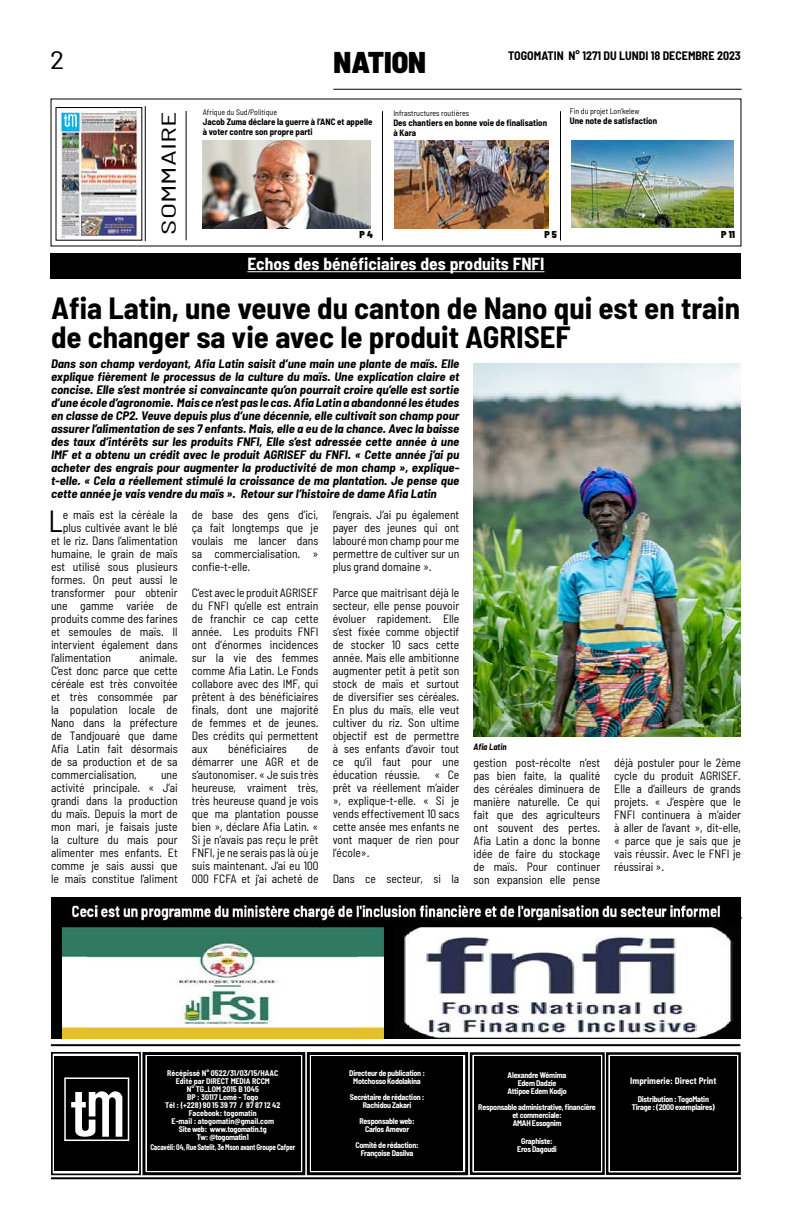
<style>
.page{position:relative;width:792px;height:1224px;background:#fff}
.page>*{position:absolute;margin:0;border:0;box-sizing:border-box;transform-origin:0 0}
.t1{font:semi-condensed 30.6px "Barlow";color:#000}
.t2{font:700 semi-condensed 30px/29px "Barlow";color:#000}
.t3{font:900 semi-condensed 30px "Barlow";color:#000}
.t4{font:semi-condensed 25.1px "Barlow";color:#000;scale:1.2 1}
.t5{font:semi-condensed 20px "Barlow";color:#000;scale:1.5 1}
.t6{font:700 semi-condensed 17.2px "Barlow";color:#fff}
.t7{font:semi-condensed 12px/13px "Barlow";color:#000;text-align:justify}
.t8{font:italic 700 semi-condensed 12px/13px "Barlow";color:#000;text-align:justify;scale:1.07 1}
.t9{font:700 semi-condensed 12px "Barlow";color:#000}
.t10{font:700 semi-condensed 12px "Barlow";color:#fff}
.t11{font:900 semi-condensed 10px "Barlow";color:#000}
.t12{font:700 semi-condensed 9px/10px "Barlow";color:#000}
.t13{font:700 semi-condensed 9px "Barlow";color:#fff}
.t14{font:italic 700 semi-condensed 9px "Barlow";color:#000;scale:.96 1}
.t15{font:700 semi-condensed 8px/8px "Barlow";letter-spacing:-.03em;color:#fff;text-align:center}
.t16{font:700 semi-condensed 8px/8px "Barlow";color:#fff;text-align:center}
.t17{font:semi-condensed 8px "Barlow";color:#000}
.t18{font:700 semi-condensed 8px "Barlow";letter-spacing:-.03em;color:#fff;scale:.89 1}
</style>
<div class="page">
<hr style="left:145px;top:106px;width:1px;height:135px;background:#000">
<hr style="left:51px;top:1177px;width:690px;height:2px;background:#000">
<hr style="left:51px;top:1044px;width:689px;height:2px;background:#000">
<div style="left:147px;top:1056px;width:153px;height:115px;background:#000"></div>
<div style="left:142px;top:1052px;width:163px;height:123px;border:3px solid #000"></div>
<div style="left:54px;top:1056px;width:84px;height:115px;background:#000"></div>
<div style="left:51px;top:1052px;width:90px;height:123px;border:2px solid #000"></div>
<div style="left:311px;top:1056px;width:152px;height:115px;background:#000"></div>
<div style="left:307px;top:1052px;width:161px;height:123px;border:3px solid #000"></div>
<div style="left:474px;top:1056px;width:127px;height:115px;background:#000"></div>
<div style="left:470px;top:1052px;width:135px;height:123px;border:2px solid #000"></div>
<div style="left:610px;top:1056px;width:127px;height:115px;background:#000"></div>
<div style="left:606px;top:1052px;width:135px;height:123px;border:2px solid #000"></div>
<div style="left:64px;top:1077px;width:65px;height:64px;border:2px solid #fff"></div>
<svg style="left:71px;top:1091px;width:51px;height:46px"></svg>
<hr style="left:186px;top:111px;width:1px;height:129px;background:#000">
<hr style="left:382px;top:111px;width:1px;height:130px;background:#000">
<hr style="left:560px;top:111px;width:1px;height:130px;background:#000">
<hr style="left:333px;top:89px;width:409px;height:1px;background:#000">
<div style="left:50px;top:253px;width:691px;height:26px;background:#000"></div>
<hr style="left:247px;top:271px;width:298px;height:1px;background:#fff">
<img style="left:58px;top:109px;width:82px;height:129px">
<img style="left:51px;top:898px;width:690px;height:141px">
<img style="left:87px;top:940px;width:270px;height:86px">
<div style="left:51px;top:924px;width:11px;height:115px;background:#000"></div>
<div style="left:384px;top:924px;width:11px;height:115px;background:#000"></div>
<svg style="left:474px;top:918px;width:268px;height:1px"></svg>
<img style="left:394px;top:141px;width:155px;height:87px">
<img style="left:473px;top:363px;width:268px;height:374px">
<img style="left:202px;top:140px;width:169px;height:88px">
<img style="left:571px;top:141px;width:163px;height:87px">
<h3 class="t4" style="left:50px;top:45px;width:13px">2</h3>
<h3 class="t5" style="left:156px;top:235px;width:83px;rotate:-90deg">SOMMAIRE</h3>
<h2 class="t3" style="left:334px;top:43px;width:94px">NATION</h2>
<p class="t9" style="left:508px;top:48px;width:234px">TOGOMATIN N° 1271 DU LUNDI 18 DECEMBRE 2023</p>
<p class="t17" style="left:203px;top:107px;width:76px">Afrique du Sud/Politique</p>
<p class="t12" style="left:203px;top:117px;width:171px">Jacob Zuma déclare la guerre à l’ANC et appelle à voter contre son propre parti</p>
<p class="t17" style="left:393px;top:108px;width:77px">Infrastructures routières</p>
<p class="t12" style="left:393px;top:117px;width:155px">Des chantiers en bonne voie de finalisation à Kara</p>
<p class="t17" style="left:570px;top:106px;width:71px">Fin du projet Lon'kelew</p>
<p class="t12" style="left:570px;top:115px;width:89px">Une note de satisfaction</p>
<p class="t11" style="left:360px;top:229px;width:15px">P 4</p>
<p class="t11" style="left:545px;top:228px;width:14px">P 5</p>
<p class="t11" style="left:721px;top:229px;width:15px">P 11</p>
<p class="t10" style="left:296px;top:252px;width:209px">Echos des Bénéficiaires des produits FNFI</p>
<h3 class="t6" style="left:247px;top:254px;width:299px">Echos des bénéficiaires des produits FNFI</h3>
<h2 class="t2" style="left:51px;top:293px;width:691px">Afia Latin, une veuve du canton de Nano qui est en train de changer sa vie avec le produit AGRISEF</h2>
<p class="t8" style="left:51px;top:357px;width:383px">Dans son champ verdoyant, Afia Latin saisit d’une main une plante de maïs. Elle explique fièrement le processus de la culture du maïs. Une explication claire et concise. Elle s’est montrée si convaincante qu’on pourrait croire qu’elle est sortie d’une école d’agronomie. Mais ce n’est pas le cas. Afia Latin a abandonné les études en classe de CP2. Veuve depuis plus d’une décennie, elle cultivait son champ pour assurer l’alimentation de ses 7 enfants. Mais, elle a eu de la chance. Avec la baisse des taux d’intérêts sur les produits FNFI, Elle s’est adressée cette année à une IMF et a obtenu un crédit avec le produit AGRISEF du FNFI. « Cette année j’ai pu acheter des engrais pour augmenter la productivité de mon champ », explique&shy;t-elle. « Cela a réellement stimulé la croissance de ma plantation. Je pense que cette année je vais vendre du maïs ». Retour sur l’histoire de dame Afia Latin</p>
<h1 class="t1" style="left:49px;top:502px;width:16px">L</h1>
<p class="t7" style="left:63px;top:508px;width:116px">e maïs est la céréale la</p>
<p class="t7" style="left:63px;top:521px;width:116px">plus cultivée avant le blé</p>
<p class="t7" style="left:51px;top:534px;width:128px">et le riz. Dans l’alimentation</p>
<p class="t7" style="left:51px;top:547px;width:128px">humaine, le grain de maïs</p>
<p class="t7" style="left:51px;top:560px;width:128px">est utilisé sous plusieurs</p>
<p class="t7" style="left:51px;top:573px;width:128px">formes. On peut aussi le</p>
<p class="t7" style="left:51px;top:586px;width:128px">transformer pour obtenir</p>
<p class="t7" style="left:51px;top:599px;width:128px">une gamme variée de</p>
<p class="t7" style="left:51px;top:612px;width:128px">produits comme des farines</p>
<p class="t7" style="left:51px;top:625px;width:128px">et semoules de maïs. Il</p>
<p class="t7" style="left:51px;top:638px;width:128px">intervient également dans</p>
<p class="t7" style="left:51px;top:651px;width:62px">l’alimentation</p>
<p class="t7" style="left:51px;top:651px;width:128px;text-indent:89px">animale.<br>C’est donc parce que cette céréale est très convoitée et très consommée par la population locale de Nano dans la préfecture de Tandjouaré que dame Afia Latin fait désormais de sa production et de sa commercialisation,</p>
<p class="t7" style="left:51px;top:768px;width:128px;text-indent:110px">une activité principale. « J’ai grandi dans la production du maïs. Depuis la mort de mon mari, je faisais juste la culture du mais pour alimenter mes enfants. Et comme je sais aussi que le maïs constitue l’aliment</p>
<p class="t7" style="left:192px;top:508px;width:128px">de base des gens d’ici, ça fait longtemps que je voulais me lancer dans sa commercialisation. » confie-t-elle.</p>
<p class="t7" style="left:192px;top:586px;width:128px">C’est avec le produit AGRISEF du FNFI qu’elle est entrain de franchir ce cap cette année. Les produits FNFI ont d’énormes incidences sur la vie des femmes comme Afia Latin. Le Fonds collabore avec des IMF, qui prêtent à des bénéficiaires finals, dont une majorité de femmes et de jeunes.<br>Des crédits qui permettent aux</p>
<p class="t7" style="left:228px;top:742px;width:60px">bénéficiaires</p>
<p class="t7" style="left:192px;top:742px;width:128px;text-indent:116px">de démarrer une AGR et de s’autonomiser. « Je suis très heureuse, vraiment très, très heureuse quand je vois que ma plantation pousse bien », déclare Afia Latin. « Si je n’avais pas reçu le prêt FNFI, je ne serais pas là où je suis maintenant. J’ai eu 100<br>000 FCFA et j’ai acheté de</p>
<p class="t7" style="left:333px;top:508px;width:128px">l’engrais. J’ai pu également payer des jeunes qui ont labouré mon champ pour me permettre de cultiver sur un plus grand domaine ».</p>
<p class="t7" style="left:333px;top:586px;width:128px">Parce que maitrisant déjà le secteur, elle pense pouvoir évoluer rapidement. Elle s’est fixée comme objectif de stocker 10 sacs cette année. Mais elle ambitionne augmenter petit à petit son stock de maïs et surtout de diversifier ses céréales.<br>En plus du maïs, elle veut cultiver du riz. Son ultime objectif est de permettre à ses enfants d’avoir tout ce qu’il faut pour une éducation réussie. « Ce prêt va réellement m’aider », explique-t-elle. « Si je vends effectivement 10 sacs cette ansée mes enfants ne vont maquer de rien pour l’école».</p>
<p class="t7" style="left:333px;top:872px;width:128px">Dans ce secteur, si la</p>
<p class="t14" style="left:473px;top:741px;width:36px">Afia Latin</p>
<p class="t7" style="left:473px;top:756px;width:128px">gestion post-récolte n’est pas bien faite, la qualité des céréales diminuera de manière naturelle. Ce qui fait que des agriculteurs ont souvent des pertes.<br>Afia Latin a donc la bonne idée de faire du stockage de maïs. Pour continuer son expansion elle pense</p>
<p class="t7" style="left:614px;top:756px;width:128px">déjà postuler pour le 2ème cycle du produit AGRISEF.<br>Elle a d’ailleurs de grands projets. « J’espère que le FNFI continuera à m’aider à aller de l’avant », dit-elle, « parce que je sais que je vais réussir. Avec le FNFI je réussirai ».</p>
<p class="t16" style="left:165px;top:1069px;width:117px">Récépissé N° 0522/31/03/15/HAAC<br>Edité par DIRECT MEDIA RCCM<br>N° TG_LOM 2015 B 1045<br>BP : 30117 Lomé - Togo<br>Tél : (+228) 90 15 39 77 / 97 87 12 42<br>Facebook: togomatin<br>E-mail : atogomatin@gmail.com<br>Site web: www.togomatin.tg<br>Tw: @togomatin1</p>
<p class="t18" style="left:150px;top:1142px;width:164px">Cacavéli: 04, Rue Satelit, 3e Mson avant Groupe Cafper</p>
<p class="t15" style="left:349px;top:1069px;width:77px">Directeur de publication :<br>Motchosso Kodolakina</p>
<p class="t15" style="left:350px;top:1093px;width:76px">Secrétaire de rédaction :<br>Rachidou Zakari</p>
<p class="t15" style="left:360px;top:1117px;width:57px">Responsable web:<br>Carlos Amevor</p>
<p class="t15" style="left:356px;top:1141px;width:65px">Comité de rédaction:<br>Françoise Dasilva</p>
<p class="t15" style="left:507px;top:1071px;width:61px">Alexandre Wémima<br>Edem Dadzie<br>Attipoe Edem Kodjo</p>
<p class="t15" style="left:478px;top:1103px;width:119px">Responsable administrative, financière et commerciale:<br>AMAH Essognim</p>
<p class="t15" style="left:517px;top:1137px;width:41px">Graphiste:<br>Eros Dagoudi</p>
<p class="t13" style="left:630px;top:1075px;width:88px">Imprimerie: Direct Print</p>
<p class="t15" style="left:632px;top:1095px;width:84px">Distribution : TogoMatin<br>Tirage : (2000 exemplaires)</p>
</div>
